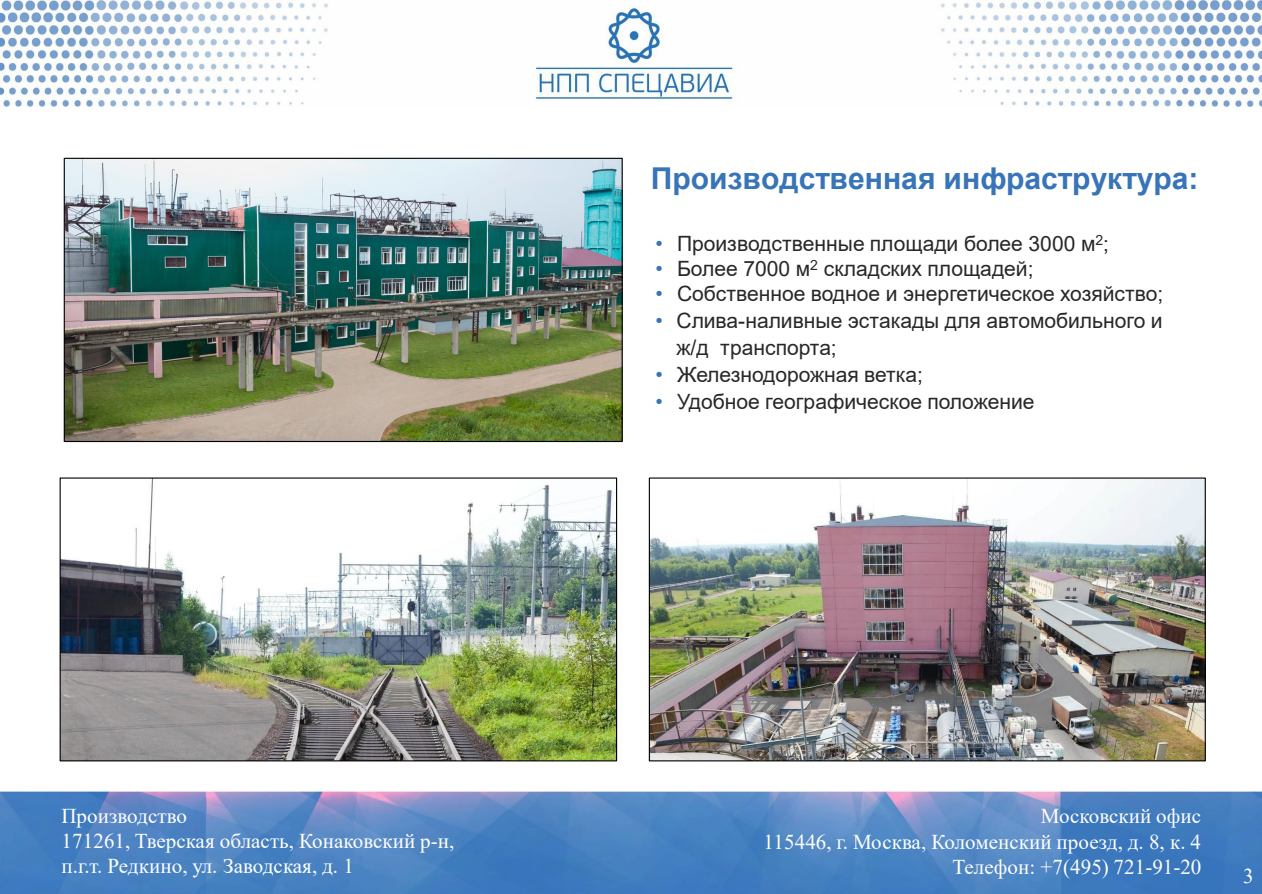
<style>
.page{position:relative;width:1262px;height:894px;background:#fff}
.page>*{position:absolute;margin:0;border:0;box-sizing:border-box;transform-origin:0 0}
.t1{font:700 30px "Arial";color:#3874b8}
.t2{font:21px/27px "Arial";color:#282828}
.t3{font:21px/25.2px "Times New Roman";color:#fff}
.s1{color:#3874b8}
</style>
<div class="page">
<img style="left:0;top:1px;width:1261px;height:105px">
<img style="left:66px;top:160px;width:554px;height:280px">
<div style="left:64px;top:158px;width:558px;height:284px;border:1px solid #000"></div>
<img style="left:62px;top:479px;width:553px;height:280px">
<div style="left:60px;top:477px;width:557px;height:284px;border:1px solid #000"></div>
<img style="left:651px;top:479px;width:552px;height:280px">
<div style="left:649px;top:477px;width:556px;height:284px;border:1px solid #000"></div>
<img style="left:0;top:791px;width:1261px;height:102px">
<p class="t3" style="left:61px;top:802px;width:127px">Производство</p>
<p class="t3" style="left:61px;top:827px;width:394px">171261, Тверская область, Конаковский р-н, п.г.т. Редкино, ул. Заводская, д. 1</p>
<h2 class="t1" style="left:650px;top:157px;width:549px">Производственная инфраструктура:</h2>
<p class="t2" style="left:655px;top:230px;width:455px"><span class="s1">•</span> Производственные площади более 3000 м<sup>2</sup>;</p>
<p class="t2" style="left:655px;top:255px;width:379px"><span class="s1">•</span> Более 7000 м<sup>2</sup> складских площадей;</p>
<p class="t2" style="left:655px;top:280px;width:509px"><span class="s1">•</span> Собственное водное и энергетическое хозяйство;</p>
<p class="t2" style="left:676px;top:307px;width:487px;text-indent:-21px"><span class="s1">•</span> Слива-наливные эстакады для автомобильного и ж/д транспорта;</p>
<p class="t2" style="left:655px;top:361px;width:269px"><span class="s1">•</span> Железнодорожная ветка;</p>
<p class="t2" style="left:655px;top:388px;width:380px"><span class="s1">•</span> Удобное географическое положение</p>
<p class="t3" style="left:763px;top:802px;width:439px;text-align:right">Московский офис<br>115446, г. Москва, Коломенский проезд, д. 8, к. 4</p>
<p class="t3" style="left:952px;top:853px;width:250px">Телефон: +7(495) 721-91-20</p>
<p class="t3" style="left:1243px;top:862px;width:12px">3</p>
</div>
